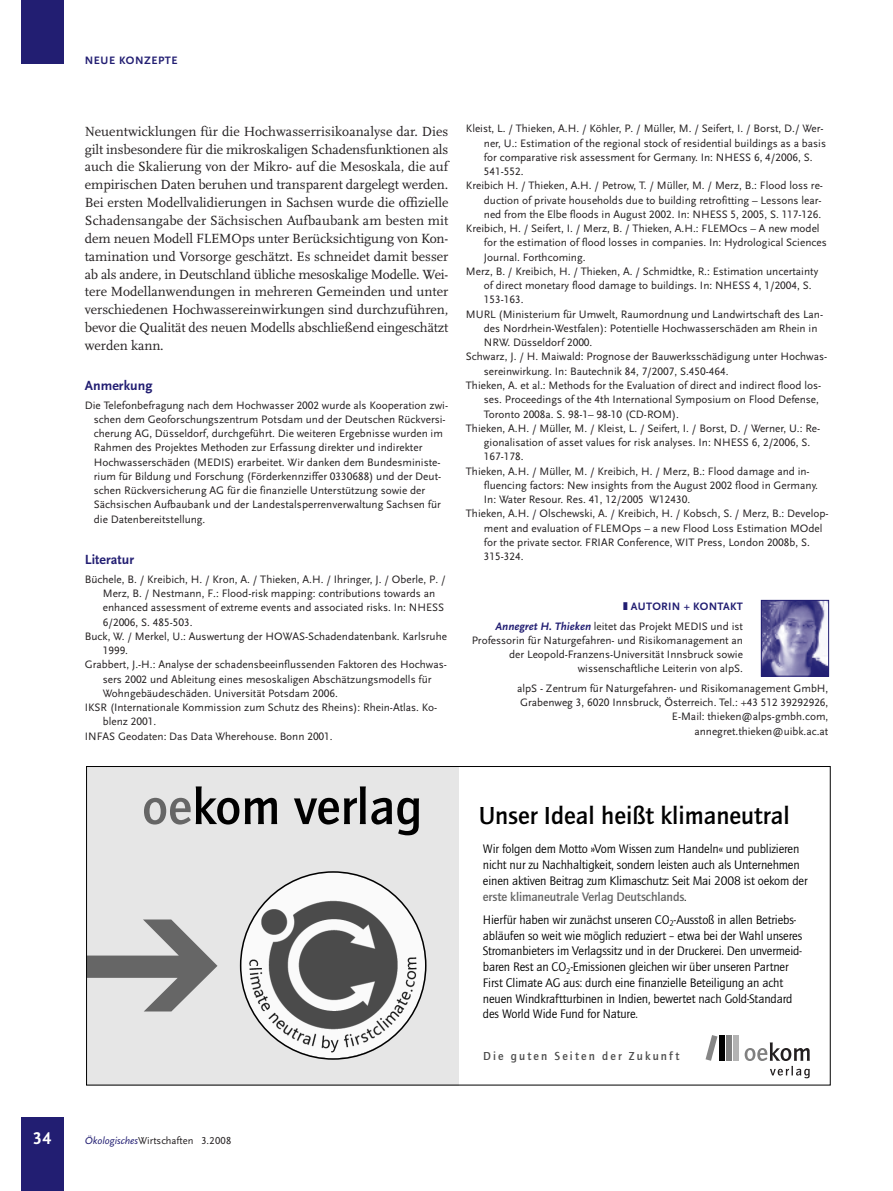
<style>
.page{position:relative;width:893px;height:1191px;background:#fff}
.page>*{position:absolute;margin:0;border:0;box-sizing:border-box;transform-origin:0 0}
.t1{font:25.5px "Quay Itc T Bold+SJBAHA";color:#000}
.t2{font:700 17.85px "Scala Sans LF";color:#fff}
.t3{font:13.8px/17.9px "Scala LF";letter-spacing:-.01em;color:#231f20;text-align:justify}
.t4{font:700 13.8px "Scala Sans LF";letter-spacing:.005em;color:#221e72}
.t5{font:12.75px/15.8px "Quay Itc T Book+ZNSSFL";letter-spacing:-.01em;color:#000}
.t6{font:12.75px "Quay Itc T Bold+SJBAHA";letter-spacing:-.01em;color:#666}
.t7{font:12px "Quay Itc T Bold+SJBAHA";letter-spacing:.175em;color:#4d4d4d}
.t8{font:11.25px/14.2px "Scala Sans LF";color:#231f20;text-align:right}
.t9{font:700 11.25px "Scala Sans LF";letter-spacing:.05em;color:#221e72}
.t10{font:10.5px "Scala Sans LF";color:#231f20}
.s1{color:#221e72}
.s2{font-weight:700;color:#221e72}
.s3{font-weight:700;font-style:italic;color:#221e72}
.s4{font-size:52.5px;color:#666}
.s5{font-size:52.5px}
.s6{font-family:"Quay Itc T Book+ZNSSFL";color:#000}
.s7{font-style:italic;color:#221e72}
</style>
<div class="page">
<div style="left:86px;top:766px;width:372px;height:319px;background:#e6e6e6"></div>
<div style="left:733px;top:1035px;width:6px;height:25px;background:#b3b3b3"></div>
<div style="left:726px;top:1035px;width:6px;height:25px;background:#808080"></div>
<div style="left:719px;top:1035px;width:5px;height:25px;background:#000"></div>
<svg style="left:706px;top:1035px;width:11px;height:25px"></svg>
<svg style="left:745px;top:1042px;width:65px;height:36px"></svg>
<svg style="left:88px;top:919px;width:129px;height:92px"></svg>
<svg style="left:240px;top:871px;width:186px;height:188px"></svg>
<div style="left:21px;top:1117px;width:43px;height:74px;background:#221e72"></div>
<div style="left:21px;top:1px;width:43px;height:63px;background:#221e72"></div>
<img style="left:763px;top:602px;width:64px;height:72px">
<div style="left:761px;top:600px;width:68px;height:76px;border:1px solid #221e72"></div>
<h2 class="t2" style="left:33px;top:1130px;width:20px">34</h2>
<p class="t9" style="left:85px;top:56px;width:94px">NEUE KONZEPTE</p>
<p class="t3" style="left:85px;top:123px;width:365px">Neuentwicklungen für die Hochwasserrisikoanalyse dar. Dies gilt insbesondere für die mikroskaligen Schadensfunktionen als auch die Skalierung von der Mikro- auf die Mesoskala, die auf empirischen Daten beruhen und transparent dargelegt werden.<br>Bei ersten Modellvalidierungen in Sachsen wurde die offizielle Schadensangabe der Sächsischen Aufbaubank am besten mit dem neuen Modell FLEMOps unter Berücksichtigung von Kon&shy;tamination und Vorsorge geschätzt. Es schneidet damit besser ab als andere, in Deutschland übliche mesoskalige Modelle. Wei&shy;tere Modellanwendungen in mehreren Gemeinden und unter verschiedenen Hochwassereinwirkungen sind durchzuführen, bevor die Qualität des neuen Modells abschließend eingeschätzt werden kann.</p>
<p class="t4" style="left:85px;top:380px;width:69px">Anmerkung</p>
<p class="t8" style="left:94px;top:399px;width:356px;text-align:left;text-indent:-9px">Die Telefonbefragung nach dem Hochwasser 2002 wurde als Kooperation zwi&shy;schen dem Geoforschungszentrum Potsdam und der Deutschen Rückversi&shy;cherung AG, Düsseldorf, durchgeführt. Die weiteren Ergebnisse wurden im Rahmen des Projektes Methoden zur Erfassung direkter und indirekter Hochwasserschäden (MEDIS) erarbeitet. Wir danken dem Bundesministe&shy;rium für Bildung und Forschung (Förderkennziffer 0330688) und der Deut&shy;schen Rückversicherung AG für die finanzielle Unterstützung sowie der Sächsischen Aufbaubank und der Landestalsperrenverwaltung Sachsen für die Datenbereitstellung.</p>
<p class="t4" style="left:85px;top:554px;width:51px">Literatur</p>
<p class="t8" style="left:85px;top:573px;width:362px">Büchele, B. / Kreibich, H. / Kron, A. / Thieken, A.H. / Ihringer, J. / Oberle, P. /</p>
<p class="t8" style="left:103px;top:587px;width:334px">Merz, B. / Nestmann, F.: Flood-risk mapping: contributions towards an</p>
<p class="t8" style="left:103px;top:601px;width:343px">enhanced assessment of extreme events and associated risks. In: NHESS</p>
<p class="t8" style="left:103px;top:616px;width:91px">6/2006, S. 485-503.</p>
<p class="t8" style="left:85px;top:630px;width:364px">Buck, W. / Merkel, U.: Auswertung der HOWAS-Schadendatenbank. Karlsruhe</p>
<p class="t8" style="left:103px;top:644px;width:27px">1999.</p>
<p class="t8" style="left:85px;top:658px;width:363px">Grabbert, J.-H.: Analyse der schadensbeeinflussenden Faktoren des Hochwas-</p>
<p class="t8" style="left:103px;top:673px;width:330px">sers 2002 und Ableitung eines mesoskaligen Abschätzungsmodells für</p>
<p class="t8" style="left:103px;top:687px;width:237px">Wohngebäudeschäden. Universität Potsdam 2006.</p>
<p class="t8" style="left:85px;top:701px;width:354px">IKSR (Internationale Kommission zum Schutz des Rheins): Rhein-Atlas. Ko-</p>
<p class="t8" style="left:103px;top:715px;width:55px">blenz 2001.</p>
<p class="t8" style="left:85px;top:730px;width:249px">INFAS Geodaten: Das Data Wherehouse. Bonn 2001.</p>
<p class="t8" style="left:466px;top:123px;width:359px">Kleist, L. / Thieken, A.H. / Köhler, P. / Müller, M. / Seifert, I. / Borst, D./ Wer-</p>
<p class="t8" style="left:484px;top:137px;width:344px">ner, U.: Estimation of the regional stock of residential buildings as a basis</p>
<p class="t8" style="left:484px;top:151px;width:330px">for comparative risk assessment for Germany. In: NHESS 6, 4/2006, S.</p>
<p class="t8" style="left:484px;top:165px;width:41px">541-552.</p>
<p class="t8" style="left:466px;top:180px;width:359px">Kreibich H. / Thieken, A.H. / Petrow, T. / Müller, M. / Merz, B.: Flood loss re-</p>
<p class="t8" style="left:484px;top:194px;width:339px">duction of private households due to building retrofitting – Lessons lear-</p>
<p class="t8" style="left:484px;top:208px;width:339px">ned from the Elbe floods in August 2002. In: NHESS 5, 2005, S. 117-126.</p>
<p class="t8" style="left:466px;top:222px;width:355px">Kreibich, H. / Seifert, I. / Merz, B. / Thieken, A.H.: FLEMOcs – A new model</p>
<p class="t8" style="left:484px;top:237px;width:344px">for the estimation of flood losses in companies. In: Hydrological Sciences</p>
<p class="t8" style="left:484px;top:251px;width:103px">Journal. Forthcoming.</p>
<p class="t8" style="left:466px;top:265px;width:354px">Merz, B. / Kreibich, H. / Thieken, A. / Schmidtke, R.: Estimation uncertainty</p>
<p class="t8" style="left:484px;top:279px;width:329px">of direct monetary flood damage to buildings. In: NHESS 4, 1/2004, S.</p>
<p class="t8" style="left:484px;top:294px;width:41px">153-163.</p>
<p class="t8" style="left:466px;top:308px;width:359px">MURL (Ministerium für Umwelt, Raumordnung und Landwirtschaft des Lan-</p>
<p class="t8" style="left:484px;top:322px;width:335px">des Nordrhein-Westfalen): Potentielle Hochwasserschäden am Rhein in</p>
<p class="t8" style="left:484px;top:336px;width:110px">NRW. Düsseldorf 2000.</p>
<p class="t8" style="left:466px;top:351px;width:363px">Schwarz, J. / H. Maiwald: Prognose der Bauwerksschädigung unter Hochwas-</p>
<p class="t8" style="left:484px;top:365px;width:246px">sereinwirkung. In: Bautechnik 84, 7/2007, S.450-464.</p>
<p class="t8" style="left:466px;top:379px;width:357px">Thieken, A. et al.: Methods for the Evaluation of direct and indirect flood los-</p>
<p class="t8" style="left:484px;top:393px;width:337px">ses. Proceedings of the 4th International Symposium on Flood Defense,</p>
<p class="t8" style="left:484px;top:408px;width:197px">Toronto 2008a. S. 98-1– 98-10 (CD-ROM).</p>
<p class="t8" style="left:466px;top:422px;width:356px">Thieken, A.H. / Müller, M. / Kleist, L. / Seifert, I. / Borst, D. / Werner, U.: Re-</p>
<p class="t8" style="left:484px;top:436px;width:328px">gionalisation of asset values for risk analyses. In: NHESS 6, 2/2006, S.</p>
<p class="t8" style="left:484px;top:450px;width:41px">167-178.</p>
<p class="t8" style="left:466px;top:465px;width:345px">Thieken, A.H. / Müller, M. / Kreibich, H. / Merz, B.: Flood damage and in-</p>
<p class="t8" style="left:484px;top:479px;width:336px">fluencing factors: New insights from the August 2002 flood in Germany.</p>
<p class="t8" style="left:484px;top:493px;width:208px">In: Water Resour. Res. 41, 12/2005 W12430.</p>
<p class="t8" style="left:466px;top:507px;width:364px">Thieken, A.H. / Olschewski, A. / Kreibich, H. / Kobsch, S. / Merz, B.: Develop-</p>
<p class="t8" style="left:484px;top:522px;width:340px">ment and evaluation of FLEMOps – a new Flood Loss Estimation MOdel</p>
<p class="t8" style="left:484px;top:536px;width:328px">for the private sector. FRIAR Conference, WIT Press, London 2008b, S.</p>
<p class="t8" style="left:484px;top:550px;width:41px">315-324.</p>
<p class="t8" style="left:496px;top:597px;width:249px;line-height:20px"><span class="s1">❚</span> <span class="s2">AUTORIN + KONTAKT<br></span><span class="s3">Annegret H. Thieken</span> leitet das Projekt MEDIS und ist</p>
<p class="t8" style="left:472px;top:634px;width:273px">Professorin für Naturgefahren- und Risikomanagement an der Leopold-Franzens-Universität Innsbruck sowie wissenschaftliche Leiterin von alpS.</p>
<p class="t8" style="left:517px;top:682px;width:313px">alpS - Zentrum für Naturgefahren- und Risikomanagement GmbH, Grabenweg 3, 6020 Innsbruck, Österreich. Tel.: +43 512 39292926, E-Mail: thieken@alps-gmbh.com,<br>annegret.thieken@uibk.ac.at</p>
<h1 class="t1" style="left:142px;top:806px;width:649px"><span class="s4">oe</span><span class="s5">kom verlag</span> Unser Ideal heißt klimaneutral</h1>
<p class="t5" style="left:483px;top:842px;width:326px">Wir folgen dem Motto »Vom Wissen zum Handeln« und publizieren nicht nur zu Nachhaltigkeit, sondern leisten auch als Unternehmen einen aktiven Beitrag zum Klimaschutz: Seit Mai 2008 ist oekom der</p>
<p class="t6" style="left:483px;top:891px;width:205px">erste klimaneutrale Verlag Deutschlands<span class="s6">.</span></p>
<p class="t5" style="left:483px;top:912px;width:321px">Hierfür haben wir zunächst unseren CO<sub>2</sub>-Ausstoß in allen Betriebs&shy;abläufen so weit wie möglich reduziert – etwa bei der Wahl unseres Stromanbieters im Verlagssitz und in der Druckerei. Den unvermeid&shy;baren Rest an CO<sub>2</sub>-Emissionen gleichen wir über unseren Partner First Climate AG aus: durch eine finanzielle Beteiligung an acht neuen Windkraftturbinen in Indien, bewertet nach Gold-Standard des World Wide Fund for Nature.</p>
<p class="t10" style="left:85px;top:1136px;width:148px"><span class="s7">Ökologisches</span>Wirtschaften 3.2008</p>
<p class="t7" style="left:483px;top:1051px;width:198px">Die guten Seiten der Zukunft</p>
</div>
